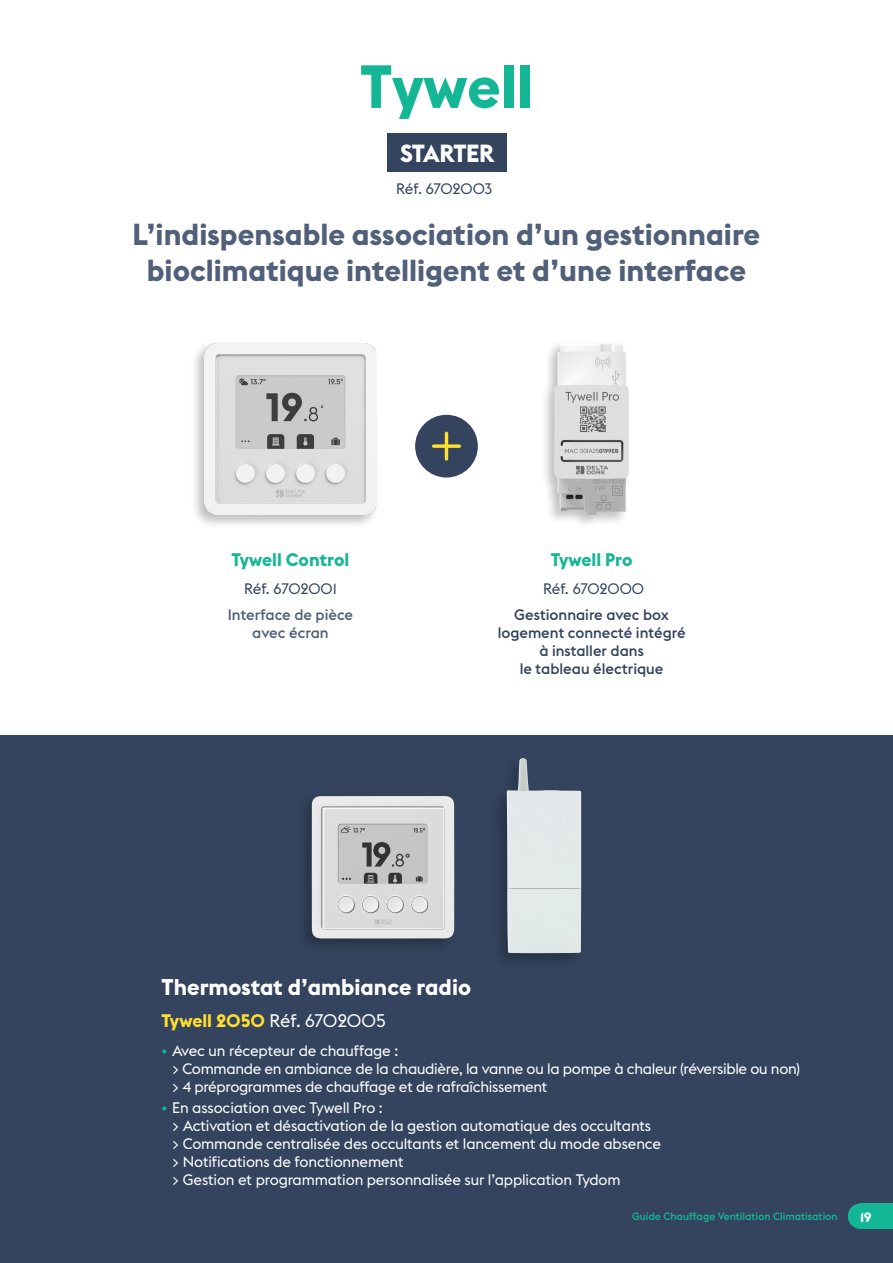
<style>
.page{position:relative;width:893px;height:1263px;background:#fff}
.page>*{position:absolute;margin:0;border:0;box-sizing:border-box;transform-origin:0 0}
.t1{font:700 60px "Euclid Flex";color:#14b795}
.t2{font:700 30px/36px "Euclid Flex";color:#51607a;text-align:center}
.t3{font:700 24.45px "Euclid Flex";letter-spacing:-.025em;color:#fff}
.t4{font:700 22.5px "Euclid Flex";color:#fff}
.t5{font:700 18px "Euclid Flex";color:#14b795}
.t6{font:18px "Euclid Flex";letter-spacing:-.015em;color:#fff}
.t7{font:15px/18px "Euclid Flex";letter-spacing:-.01em;color:#fff}
.t8{font:500 15px/18px "Euclid Flex";color:#34445e;text-align:center}
.t9{font:15px "Euclid Flex";letter-spacing:-.015em;color:#34445e}
.t10{font:500 15px/18px "Euclid Flex";color:#51607a;text-align:center}
.t11{font:700 13.5px "Euclid Flex";color:#fff}
.t12{font:500 10.5px "Euclid Flex";color:#14b795}
.s1{font-weight:700;color:#ffde2f}
.s2{font-weight:700;color:#14b795}
</style>
<div class="page">
<div style="left:0;top:736px;width:893px;height:527px;background:#34445e"></div>
<div style="left:191px;top:340px;width:189px;height:189px;background:#000;opacity:.25"></div>
<img style="left:205px;top:343px;width:171px;height:172px">
<div style="left:541px;top:340px;width:91px;height:189px;background:#000;opacity:.25"></div>
<img style="left:554px;top:343px;width:75px;height:172px">
<div style="left:415px;top:415px;width:63px;height:62px;background:#34445e;border-radius:50%"></div>
<hr style="left:445px;top:433px;width:3px;height:26px;background:#ffde2f">
<svg style="left:434px;top:444px;width:25px;height:4px"></svg>
<div style="left:388px;top:133px;width:119px;height:38px;background:#34445e"></div>
<div style="left:295px;top:755px;width:290px;height:215px;background:#000;opacity:.25"></div>
<img style="left:312px;top:758px;width:269px;height:196px">
<div style="left:860px;top:1203px;width:33px;height:26px;background:#14b795"></div>
<div style="left:848px;top:1203px;width:25px;height:26px;background:#14b795;border-radius:50%"></div>
<h1 class="t1" style="left:360px;top:52px;width:174px">Tywell</h1>
<h3 class="t3" style="left:400px;top:139px;width:96px">STARTER</h3>
<p class="t9" style="left:396px;top:180px;width:98px">Réf. 6702003</p>
<h2 class="t2" style="left:133px;top:217px;width:629px">L’indispensable association d’un gestionnaire bioclimatique intelligent et d’une interface</h2>
<p class="t5" style="left:232px;top:549px;width:119px">Tywell Control</p>
<p class="t9" style="left:244px;top:580px;width:95px">Réf. 6702001</p>
<p class="t10" style="left:228px;top:606px;width:127px">Interface de pièce avec écran</p>
<p class="t5" style="left:551px;top:549px;width:83px">Tywell Pro</p>
<p class="t9" style="left:543px;top:580px;width:103px">Réf. 6702000</p>
<p class="t8" style="left:498px;top:606px;width:189px">Gestionnaire avec box logement connecté intégré à installer dans<br>le tableau électrique</p>
<h3 class="t4" style="left:162px;top:974px;width:311px">Thermostat d’ambiance radio</h3>
<p class="t6" style="left:162px;top:1011px;width:226px"><span class="s1">Tywell 2050</span> Réf. 6702005</p>
<p class="t7" style="left:172px;top:1042px;width:629px;text-indent:-11px"><span class="s2">•</span> Avec un récepteur de chauffage :<br>&gt; Commande en ambiance de la chaudière, la vanne ou la pompe à chaleur (réversible ou non) &gt; 4 préprogrammes de chauffage et de rafraîchissement</p>
<p class="t7" style="left:172px;top:1098px;width:490px;text-indent:-11px"><span class="s2">•</span> En association avec Tywell Pro :<br>&gt; Activation et désactivation de la gestion automatique des occultants &gt; Commande centralisée des occultants et lancement du mode absence &gt; Notifications de fonctionnement<br>&gt; Gestion et programmation personnalisée sur l’application Tydom</p>
<p class="t12" style="left:632px;top:1211px;width:207px">Guide Chauffage Ventilation Climatisation</p>
<p class="t11" style="left:860px;top:1209px;width:13px">19</p>
</div>
